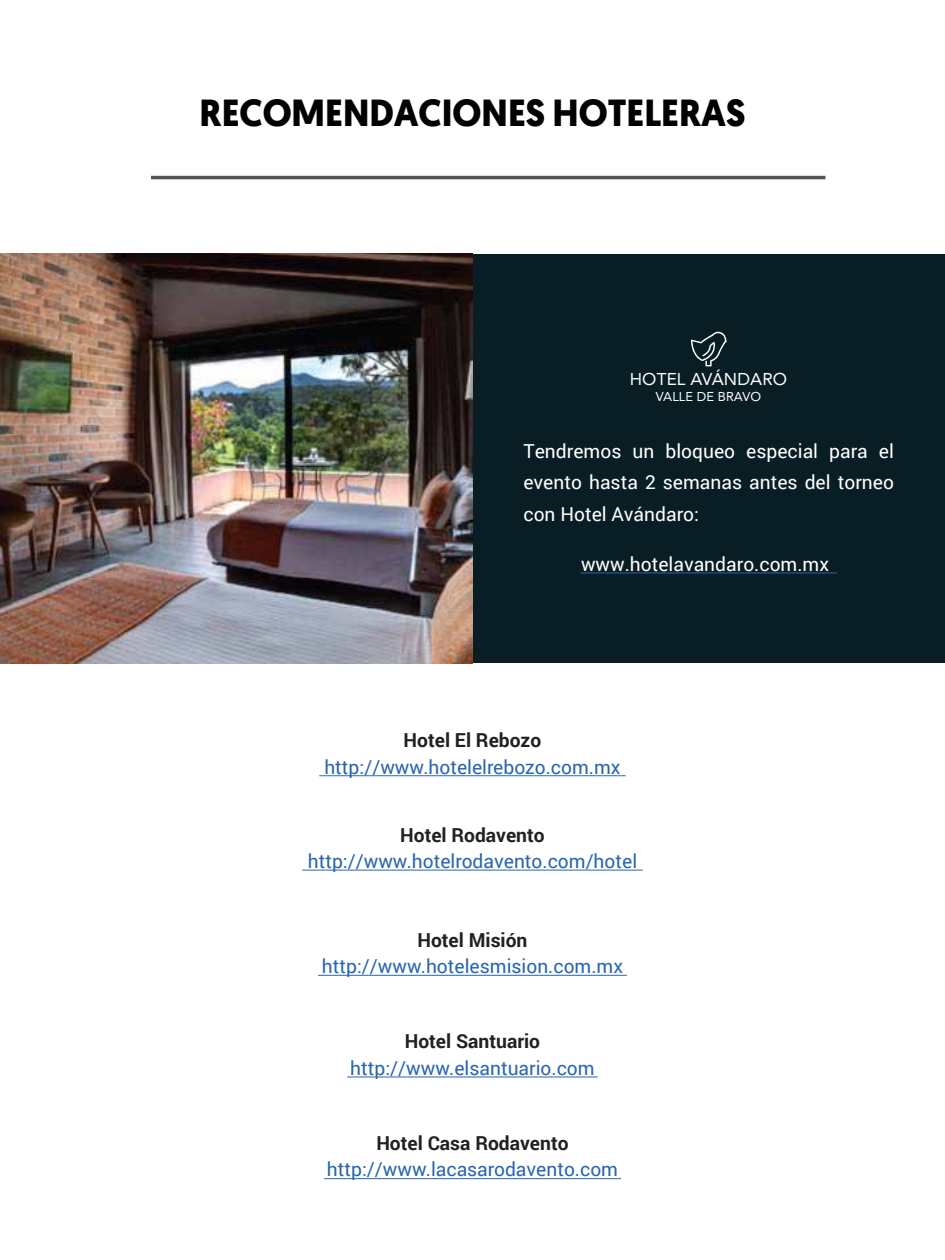
<style>
.page{position:relative;width:945px;height:1260px;background:#fff}
.page>*{position:absolute;margin:0;border:0;box-sizing:border-box;transform-origin:0 0}
.t1{font:700 36.75px "Geomanist";color:#010101}
.t2{font:19.25px "Roboto";color:#2865b0}
.t3{font:19.25px/31.5px "Roboto";color:#fff;text-align:justify}
.t4{font:700 19.25px "Roboto";color:#212121}
.t5{font:17.15px "Avenir";letter-spacing:.01em;color:#fff}
.t6{font:12.78px "Avenir";letter-spacing:.01em;color:#fff}
</style>
<div class="page">
<div style="left:472px;top:254px;width:473px;height:409px;background:#081e24"></div>
<hr style="left:580px;top:572px;width:257px;height:1px;background:#2865b0">
<img style="left:0;top:254px;width:472px;height:409px">
<hr style="left:319px;top:775px;width:307px;height:1px;background:#2865b0">
<hr style="left:151px;top:176px;width:674px;height:3px;background:#545454">
<hr style="left:302px;top:870px;width:341px;height:1px;background:#2865b0">
<hr style="left:347px;top:1077px;width:251px;height:1px;background:#2865b0">
<hr style="left:318px;top:975px;width:309px;height:1px;background:#2865b0">
<hr style="left:324px;top:1178px;width:297px;height:1px;background:#2865b0">
<svg style="left:691px;top:332px;width:36px;height:34px"></svg>
<h1 class="t1" style="left:199px;top:98px;width:548px">RECOMENDACIONES HOTELERAS</h1>
<p class="t5" style="left:630px;top:368px;width:159px">HOTEL AVÁNDARO</p>
<p class="t6" style="left:656px;top:388px;width:107px">VALLE DE BRAVO</p>
<p class="t3" style="left:523px;top:434px;width:372px">Tendremos un bloqueo especial para el evento hasta 2 semanas antes del torneo con Hotel Avándaro:</p>
<p class="t3" style="left:581px;top:547px;width:250px">www.hotelavandaro.com.mx</p>
<p class="t4" style="left:404px;top:727px;width:139px">Hotel El Rebozo</p>
<p class="t2" style="left:324px;top:753px;width:298px">http://www.hotelelrebozo.com.mx</p>
<p class="t4" style="left:400px;top:822px;width:146px">Hotel Rodavento</p>
<p class="t2" style="left:308px;top:848px;width:331px">http://www.hotelrodavento.com/hotel</p>
<p class="t4" style="left:417px;top:927px;width:112px">Hotel Misión</p>
<p class="t2" style="left:322px;top:953px;width:303px">http://www.hotelesmision.com.mx</p>
<p class="t4" style="left:405px;top:1028px;width:137px">Hotel Santuario</p>
<p class="t2" style="left:350px;top:1054px;width:246px">http://www.elsantuario.com</p>
<p class="t4" style="left:376px;top:1130px;width:194px">Hotel Casa Rodavento</p>
<p class="t2" style="left:327px;top:1156px;width:293px">http://www.lacasarodavento.com</p>
</div>
